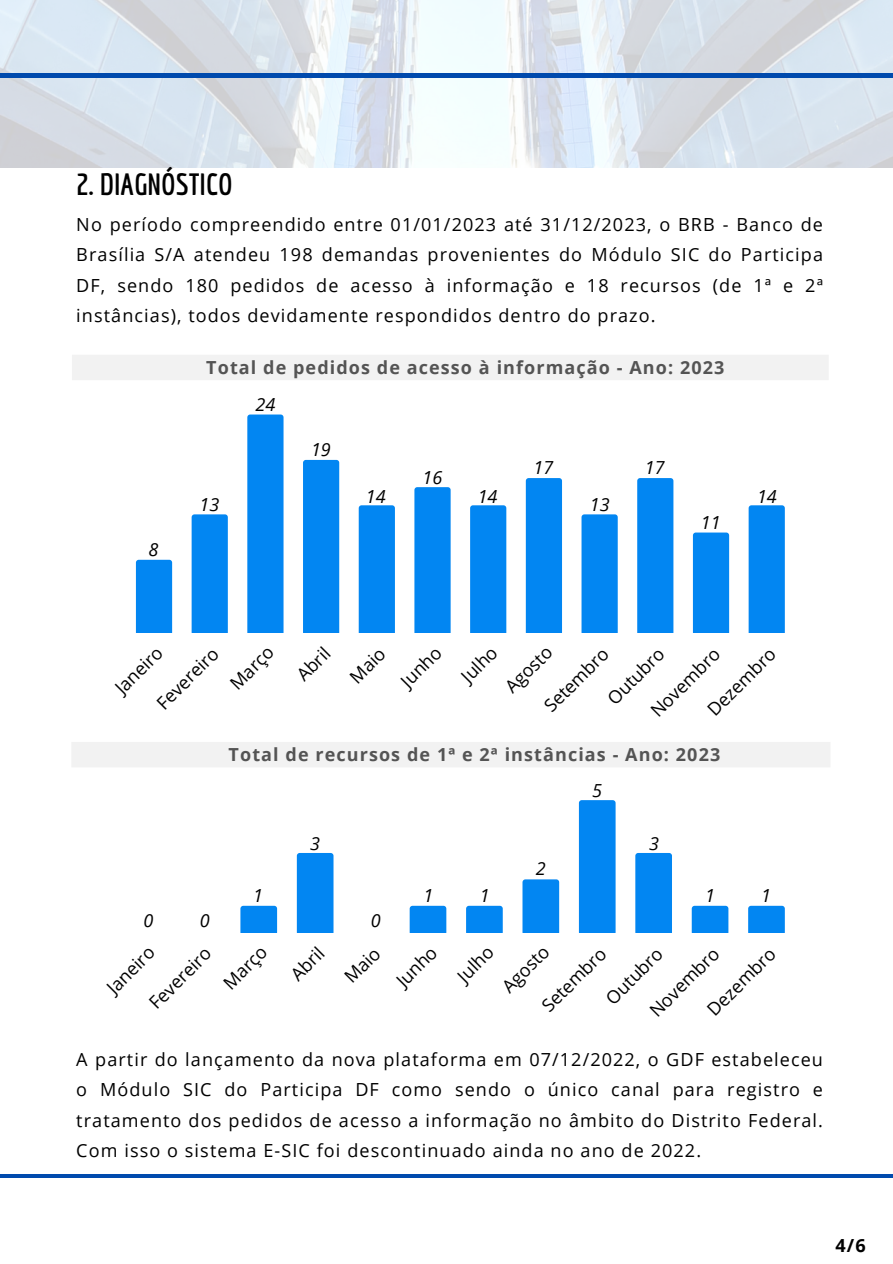
<style>
.page{position:relative;width:893px;height:1264px;background:#fff}
.page>*{position:absolute;margin:0;border:0;box-sizing:border-box;transform-origin:0 0}
.t1{font:700 30px "Economica";color:#000}
.t2{font:18px/30.3px "Open Sans";letter-spacing:.06em;color:#000}
.t3{font:700 18px "Open Sans";letter-spacing:.06em;color:#545454}
.t4{font:italic 18px "Open Sans";color:#000}
.t5{font:700 18px "Open Sans";color:#000}
</style>
<div class="page">
<img style="left:0;top:0;width:892px;height:168px">
<hr style="left:0;top:74px;width:892px;height:3px;background:#004aad">
<hr style="left:0;top:1174px;width:892px;height:3px;background:#004aad">
<div style="left:136px;top:560px;width:36px;height:72px;background:#0286f2"></div>
<div style="left:192px;top:514px;width:36px;height:118px;background:#0286f2"></div>
<div style="left:247px;top:414px;width:36px;height:218px;background:#0286f2"></div>
<div style="left:303px;top:460px;width:36px;height:172px;background:#0286f2"></div>
<div style="left:359px;top:505px;width:36px;height:127px;background:#0286f2"></div>
<div style="left:414px;top:487px;width:36px;height:145px;background:#0286f2"></div>
<div style="left:470px;top:505px;width:36px;height:127px;background:#0286f2"></div>
<div style="left:526px;top:478px;width:36px;height:154px;background:#0286f2"></div>
<div style="left:581px;top:514px;width:36px;height:118px;background:#0286f2"></div>
<div style="left:637px;top:478px;width:36px;height:154px;background:#0286f2"></div>
<div style="left:693px;top:532px;width:36px;height:100px;background:#0286f2"></div>
<div style="left:748px;top:505px;width:36px;height:127px;background:#0286f2"></div>
<svg style="left:240px;top:905px;width:37px;height:27px"></svg>
<div style="left:297px;top:853px;width:36px;height:79px;background:#0286f2"></div>
<svg style="left:409px;top:905px;width:37px;height:27px"></svg>
<svg style="left:466px;top:905px;width:36px;height:27px"></svg>
<div style="left:522px;top:879px;width:37px;height:53px;background:#0286f2"></div>
<div style="left:579px;top:800px;width:36px;height:132px;background:#0286f2"></div>
<div style="left:635px;top:853px;width:37px;height:79px;background:#0286f2"></div>
<svg style="left:691px;top:905px;width:37px;height:27px"></svg>
<svg style="left:748px;top:905px;width:36px;height:27px"></svg>
<div style="left:72px;top:355px;width:756px;height:25px;background:#f2f2f2"></div>
<div style="left:72px;top:742px;width:758px;height:25px;background:#f2f2f2"></div>
<p class="t1" style="left:76px;top:166px;width:158px">2. DIAGNÓSTICO</p>
<h1 class="t2" style="left:76px;top:209px;width:748px;text-align:justify">No período compreendido entre 01/01/2023 até 31/12/2023, o BRB - Banco de Brasília S/A atendeu 198 demandas provenientes do Módulo SIC do Participa DF, sendo 180 pedidos de acesso à informação e 18 recursos (de 1ª e 2ª instâncias), todos devidamente respondidos dentro do prazo.</h1>
<p class="t3" style="left:206px;top:355px;width:519px">Total de pedidos de acesso à informação - Ano: 2023</p>
<p class="t4" style="left:148px;top:537px;width:11px">8</p>
<p class="t4" style="left:199px;top:491px;width:21px">13</p>
<p class="t4" style="left:255px;top:391px;width:21px">24</p>
<p class="t4" style="left:311px;top:437px;width:21px">19</p>
<p class="t4" style="left:366px;top:484px;width:21px">14</p>
<p class="t4" style="left:422px;top:465px;width:21px">16</p>
<p class="t4" style="left:477px;top:484px;width:21px">14</p>
<p class="t4" style="left:533px;top:454px;width:21px">17</p>
<p class="t4" style="left:590px;top:491px;width:21px">13</p>
<p class="t4" style="left:644px;top:454px;width:21px">17</p>
<p class="t4" style="left:700px;top:510px;width:21px">11</p>
<p class="t4" style="left:757px;top:484px;width:21px">14</p>
<p class="t2" style="left:192px;top:645px;width:55px;line-height:38.1px;text-indent:-66px;rotate:-45deg">Fevereiro<br>Março</p>
<p class="t2" style="left:289px;top:666px;width:40px;rotate:-45deg">Abril</p>
<p class="t2" style="left:342px;top:669px;width:43px;rotate:-45deg">Maio</p>
<p class="t2" style="left:393px;top:673px;width:50px;rotate:-45deg">Junho</p>
<p class="t2" style="left:453px;top:668px;width:44px;rotate:-45deg">Julho</p>
<p class="t2" style="left:497px;top:678px;width:59px;rotate:-45deg">Agosto</p>
<p class="t2" style="left:107px;top:679px;width:60px;rotate:-45deg">Janeiro</p>
<p class="t2" style="left:642px;top:702px;width:91px;rotate:-45deg">Novembro</p>
<p class="t2" style="left:536px;top:697px;width:84px;rotate:-45deg">Setembro</p>
<p class="t2" style="left:599px;top:690px;width:73px;rotate:-45deg">Outubro</p>
<p class="t2" style="left:699px;top:701px;width:89px;rotate:-45deg">Dezembro</p>
<p class="t3" style="left:228px;top:742px;width:493px">Total de recursos de 1ª e 2ª instâncias - Ano: 2023</p>
<p class="t4" style="left:144px;top:907px;width:11px">0</p>
<p class="t4" style="left:200px;top:907px;width:11px">0</p>
<h2 class="t4" style="left:253px;top:882px;width:11px">1</h2>
<p class="t4" style="left:310px;top:830px;width:11px">3</p>
<p class="t4" style="left:371px;top:907px;width:11px">0</p>
<p class="t4" style="left:423px;top:882px;width:11px">1</p>
<p class="t4" style="left:479px;top:882px;width:11px">1</p>
<p class="t4" style="left:535px;top:856px;width:11px">2</p>
<p class="t4" style="left:592px;top:778px;width:11px">5</p>
<p class="t4" style="left:649px;top:830px;width:11px">3</p>
<p class="t4" style="left:705px;top:882px;width:11px">1</p>
<p class="t4" style="left:761px;top:882px;width:11px">1</p>
<p class="t2" style="left:185px;top:945px;width:55px;line-height:38.5px;text-indent:-66px;rotate:-45deg">Fevereiro<br>Março</p>
<p class="t2" style="left:283px;top:966px;width:40px;rotate:-45deg">Abril</p>
<p class="t2" style="left:336px;top:968px;width:43px;rotate:-45deg">Maio</p>
<p class="t2" style="left:388px;top:972px;width:50px;rotate:-45deg">Junho</p>
<p class="t2" style="left:463px;top:947px;width:59px;line-height:39px;text-indent:-24px;rotate:-45deg">Julho<br>Agosto</p>
<p class="t2" style="left:99px;top:979px;width:60px;rotate:-45deg">Janeiro</p>
<p class="t2" style="left:641px;top:1002px;width:91px;rotate:-45deg">Novembro</p>
<p class="t2" style="left:534px;top:997px;width:84px;rotate:-45deg">Setembro</p>
<p class="t2" style="left:597px;top:989px;width:73px;rotate:-45deg">Outubro</p>
<p class="t2" style="left:699px;top:1001px;width:89px;rotate:-45deg">Dezembro</p>
<p class="t2" style="left:76px;top:1043px;width:748px;text-align:justify">A partir do lançamento da nova plataforma em 07/12/2022, o GDF estabeleceu o Módulo SIC do Participa DF como sendo o único canal para registro e tratamento dos pedidos de acesso a informação no âmbito do Distrito Federal.<br>Com isso o sistema E-SIC foi descontinuado ainda no ano de 2022.</p>
<p class="t5" style="left:835px;top:1232px;width:32px">4/6</p>
</div>
